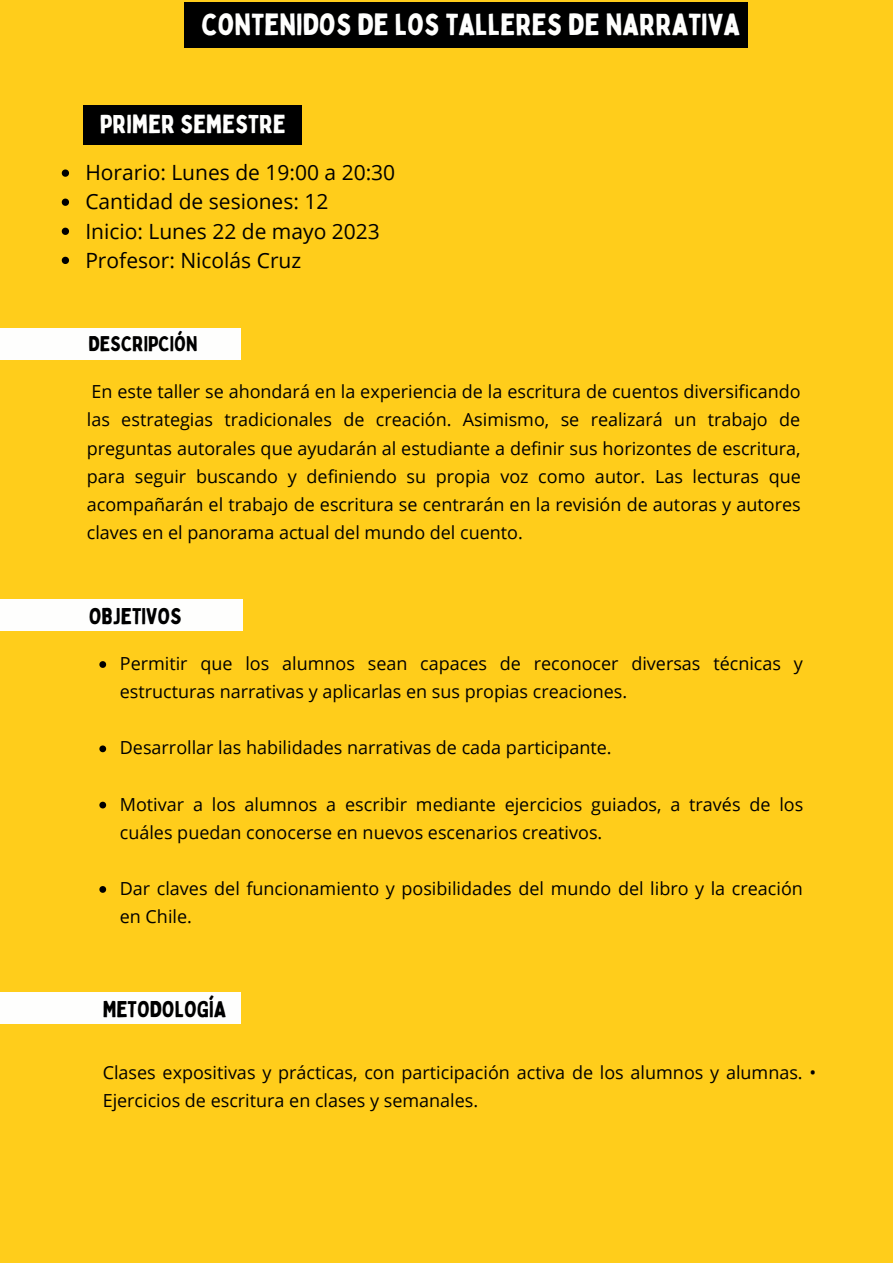
<style>
.page{position:relative;width:893px;height:1264px;background:#fff}
.page>*{position:absolute;margin:0;border:0;box-sizing:border-box;transform-origin:0 0}
.t1{font:30px "Bobby Jones";color:#fefefd}
.t2{font:25.5px "Bobby Jones";color:#fefefd}
.t3{font:22.5px "Bobby Jones";color:#000}
.t4{font:21px/29.1px "Open Sans";color:#000}
.t5{font:21px "Bobby Jones";color:#000}
.t6{font:18px/28px "Open Sans";color:#000}
</style>
<div class="page">
<div style="left:0;top:0;width:892px;height:1262px;background:#ffcd1b"></div>
<svg style="left:62px;top:169px;width:7px;height:8px"></svg>
<svg style="left:62px;top:198px;width:7px;height:8px"></svg>
<svg style="left:62px;top:228px;width:7px;height:7px"></svg>
<svg style="left:62px;top:257px;width:7px;height:7px"></svg>
<div style="left:83px;top:105px;width:218px;height:39px;background:#000"></div>
<div style="left:0;top:328px;width:240px;height:31px;background:#fefefd"></div>
<div style="left:0;top:599px;width:242px;height:31px;background:#fefefd"></div>
<svg style="left:99px;top:661px;width:7px;height:7px"></svg>
<svg style="left:99px;top:745px;width:7px;height:7px"></svg>
<svg style="left:99px;top:801px;width:7px;height:7px"></svg>
<svg style="left:99px;top:886px;width:7px;height:6px"></svg>
<div style="left:0;top:992px;width:240px;height:31px;background:#fefefd"></div>
<div style="left:184px;top:2px;width:564px;height:46px;background:#000"></div>
<h1 class="t1" style="left:201px;top:6px;width:540px">CONTENIDOS DE LOS TALLERES DE NARRATIVA</h1>
<h2 class="t2" style="left:100px;top:108px;width:187px">PRIMER SEMESTRE</h2>
<p class="t4" style="left:85px;top:158px;width:311px">Horario: Lunes de 19:00 a 20:30<br>Cantidad de sesiones: 12<br>Inicio: Lunes 22 de mayo 2023<br>Profesor: Nicolás Cruz</p>
<p class="t5" style="left:88px;top:330px;width:111px">DESCRIPCIÓN</p>
<p class="t6" style="left:87px;top:377px;width:715px;text-align:justify">En este taller se ahondará en la experiencia de la escritura de cuentos diversificando las estrategias tradicionales de creación. Asimismo, se realizará un trabajo de preguntas autorales que ayudarán al estudiante a definir sus horizontes de escritura, para seguir buscando y definiendo su propia voz como autor. Las lecturas que acompañarán el trabajo de escritura se centrarán en la revisión de autoras y autores claves en el panorama actual del mundo del cuento.</p>
<p class="t3" style="left:89px;top:602px;width:95px">OBJETIVOS</p>
<p class="t6" style="left:120px;top:649px;width:684px">Permitir que los alumnos sean capaces de reconocer diversas técnicas y estructuras narrativas y aplicarlas en sus propias creaciones.</p>
<p class="t6" style="left:120px;top:733px;width:493px">Desarrollar las habilidades narrativas de cada participante.</p>
<p class="t6" style="left:120px;top:789px;width:685px">Motivar a los alumnos a escribir mediante ejercicios guiados, a través de los cuáles puedan conocerse en nuevos escenarios creativos.</p>
<p class="t6" style="left:120px;top:874px;width:684px">Dar claves del funcionamiento y posibilidades del mundo del libro y la creación en Chile.</p>
<p class="t3" style="left:103px;top:994px;width:125px">METODOLOGÍA</p>
<p class="t6" style="left:103px;top:1058px;width:715px">Clases expositivas y prácticas, con participación activa de los alumnos y alumnas. •<br>Ejercicios de escritura en clases y semanales.</p>
</div>
